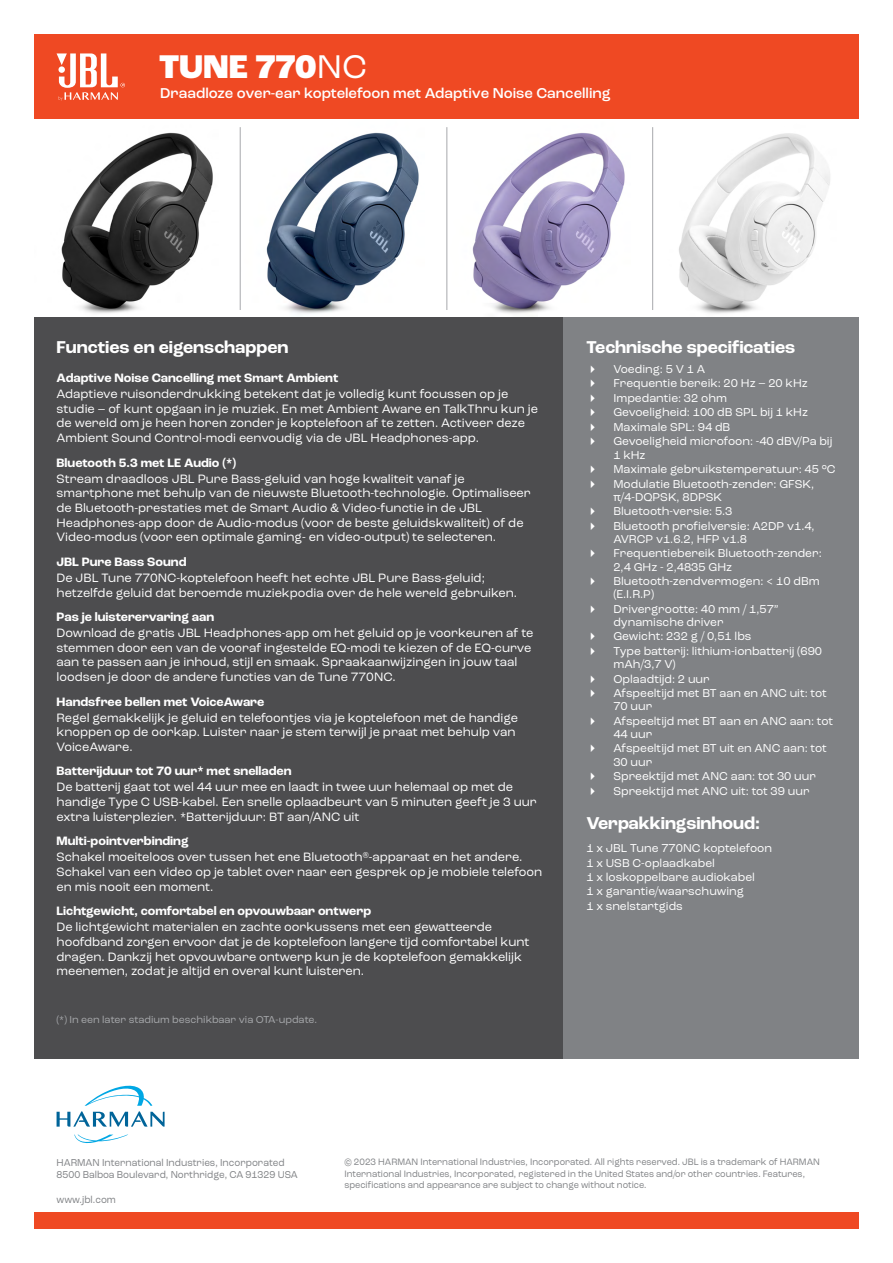
<style>
.page{position:relative;width:893px;height:1263px;background:#fff}
.page>*{position:absolute;margin:0;border:0;box-sizing:border-box;transform-origin:0 0}
.t1{font:800 34.5px "Roc Grotesk";color:#fff}
.t2{font:700 18px "Roc Grotesk";color:#fff}
.t3{font:500 15px "Roc Grotesk";color:#fff}
.t4{font:12.75px/14.7px "Roc Grotesk";color:#fff}
.t5{font:700 12.75px "Roc Grotesk";color:#fff}
.t6{font:12px/14.4px "Roc Grotesk";color:#fff}
.t7{font:10.5px/12.6px "Roc Grotesk";color:#808285;scale:.94 1}
.t8{font:10.5px "Roc Grotesk";color:#a7a9ac}
.t9{font:9.75px/11.7px "Roc Grotesk";color:#808285;scale:.94 1}
.s1{font-weight:400}
.s2{font-weight:700}
</style>
<div class="page">
<div style="left:34px;top:1213px;width:825px;height:16px;background:#ef4923"></div>
<div style="left:34px;top:317px;width:532px;height:742px;background:#4d4d4f"></div>
<div style="left:564px;top:317px;width:295px;height:742px;background:#808285"></div>
<svg style="left:74px;top:1134px;width:54px;height:9px"></svg>
<svg style="left:57px;top:1085px;width:108px;height:42px"></svg>
<div style="left:34px;top:34px;width:825px;height:85px;background:#ef4923"></div>
<svg style="left:57px;top:53px;width:68px;height:48px"></svg>
<img style="left:61px;top:127px;width:769px;height:187px">
<hr style="left:240px;top:127px;width:1px;height:183px;background:#a7a9ac">
<hr style="left:446px;top:127px;width:1px;height:183px;background:#a7a9ac">
<hr style="left:652px;top:127px;width:1px;height:183px;background:#a7a9ac">
<h1 class="t1" style="left:159px;top:45px;width:210px">TUNE 770<span class="s1">NC</span></h1>
<p class="t3" style="left:160px;top:84px;width:452px">Draadloze over-ear koptelefoon met Adaptive Noise Cancelling</p>
<h2 class="t2" style="left:57px;top:336px;width:233px">Functies en eigenschappen</h2>
<p class="t5" style="left:57px;top:370px;width:283px">Adaptive Noise Cancelling met Smart Ambient</p>
<p class="t4" style="left:57px;top:386px;width:483px">Adaptieve ruisonderdrukking betekent dat je volledig kunt focussen op je studie – of kunt opgaan in je muziek. En met Ambient Aware en TalkThru kun je de wereld om je heen horen zonder je koptelefoon af te zetten. Activeer deze Ambient Sound Control-modi eenvoudig via de JBL Headphones-app.</p>
<p class="t5" style="left:57px;top:454px;width:181px">Bluetooth 5.3 met LE Audio (*)</p>
<p class="t4" style="left:57px;top:471px;width:476px">Stream draadloos JBL Pure Bass-geluid van hoge kwaliteit vanaf je smartphone met behulp van de nieuwste Bluetooth-technologie. Optimaliseer de Bluetooth-prestaties met de Smart Audio &amp; Video-functie in de JBL Headphones-app door de Audio-modus (voor de beste geluidskwaliteit) of de Video-modus (voor een optimale gaming- en video-output) te selecteren.</p>
<p class="t5" style="left:57px;top:554px;width:131px">JBL Pure Bass Sound</p>
<p class="t4" style="left:57px;top:570px;width:462px">De JBL Tune 770NC-koptelefoon heeft het echte JBL Pure Bass-geluid; hetzelfde geluid dat beroemde muziekpodia over de hele wereld gebruiken.</p>
<p class="t5" style="left:57px;top:609px;width:159px">Pas je luisterervaring aan</p>
<p class="t4" style="left:57px;top:625px;width:478px">Download de gratis JBL Headphones-app om het geluid op je voorkeuren af te stemmen door een van de vooraf ingestelde EQ-modi te kiezen of de EQ-curve aan te passen aan je inhoud, stijl en smaak. Spraakaanwijzingen in jouw taal loodsen je door de andere functies van de Tune 770NC.</p>
<p class="t5" style="left:57px;top:693px;width:209px">Handsfree bellen met VoiceAware</p>
<p class="t4" style="left:57px;top:710px;width:463px">Regel gemakkelijk je geluid en telefoontjes via je koptelefoon met de handige knoppen op de oorkap. Luister naar je stem terwijl je praat met behulp van<br>VoiceAware.</p>
<p class="t5" style="left:57px;top:763px;width:236px">Batterijduur tot 70 uur* met snelladen</p>
<p class="t4" style="left:57px;top:780px;width:482px">De batterij gaat tot wel 44 uur mee en laadt in twee uur helemaal op met de handige Type C USB-kabel. Een snelle oplaadbeurt van 5 minuten geeft je 3 uur extra luisterplezier. *Batterijduur: BT aan/ANC uit</p>
<p class="t4" style="left:57px;top:833px;width:467px;line-height:16px"><span class="s2">Multi-pointverbinding<br></span>Schakel moeiteloos over tussen het ene Bluetooth<sup>®</sup>-apparaat en het andere.</p>
<p class="t4" style="left:57px;top:864px;width:487px">Schakel van een video op je tablet over naar een gesprek op je mobiele telefoon en mis nooit een moment.</p>
<p class="t5" style="left:57px;top:903px;width:316px">Lichtgewicht, comfortabel en opvouwbaar ontwerp</p>
<p class="t4" style="left:57px;top:919px;width:474px">De lichtgewicht materialen en zachte oorkussens met een gewatteerde hoofdband zorgen ervoor dat je de koptelefoon langere tijd comfortabel kunt dragen. Dankzij het opvouwbare ontwerp kun je de koptelefoon gemakkelijk meenemen, zodat je altijd en overal kunt luisteren.</p>
<p class="t8" style="left:57px;top:1013px;width:262px">(*) In een later stadium beschikbaar via OTA-update.</p>
<h2 class="t2" style="left:586px;top:336px;width:210px">Technische specificaties</h2>
<p class="t6" style="left:613px;top:362px;width:221px">Voeding: 5 V 1 A<br>Frequentie bereik: 20 Hz – 20 kHz<br>Impedantie: 32 ohm<br>Gevoeligheid: 100 dB SPL bij 1 kHz<br>Maximale SPL: 94 dB<br>Gevoeligheid microfoon: -40 dBV/Pa bij</p>
<p class="t6" style="left:613px;top:447px;width:224px">1 kHz<br>Maximale gebruikstemperatuur: 45 °C<br>Modulatie Bluetooth-zender: GFSK,</p>
<p class="t6" style="left:613px;top:490px;width:203px">π/4-DQPSK, 8DPSK<br>Bluetooth-versie: 5.3<br>Bluetooth profielversie: A2DP v1.4,</p>
<p class="t6" style="left:613px;top:532px;width:210px">AVRCP v1.6.2, HFP v1.8<br>Frequentiebereik Bluetooth-zender:</p>
<p class="t6" style="left:613px;top:559px;width:208px">2,4 GHz - 2,4835 GHz<br>Bluetooth-zendvermogen: &lt; 10 dBm</p>
<p class="t6" style="left:613px;top:587px;width:167px">(E.I.R.P)<br>Drivergrootte: 40 mm / 1,57”</p>
<p class="t6" style="left:613px;top:615px;width:210px">dynamische driver<br>Gewicht: 232 g / 0,51 lbs<br>Type batterij: lithium-ionbatterij (690</p>
<p class="t6" style="left:613px;top:657px;width:215px">mAh/3,7 V)<br>Oplaadtijd: 2 uur<br>Afspeeltijd met BT aan en ANC uit: tot</p>
<p class="t6" style="left:613px;top:699px;width:221px">70 uur<br>Afspeeltijd met BT aan en ANC aan: tot</p>
<p class="t6" style="left:613px;top:727px;width:215px">44 uur<br>Afspeeltijd met BT uit en ANC aan: tot</p>
<p class="t6" style="left:613px;top:754px;width:204px">30 uur<br>Spreektijd met ANC aan: tot 30 uur<br>Spreektijd met ANC uit: tot 39 uur</p>
<h2 class="t2" style="left:586px;top:812px;width:175px">Verpakkingsinhoud:</h2>
<p class="t6" style="left:586px;top:841px;width:187px">1 x JBL Tune 770NC koptelefoon<br>1 x USB C-oplaadkabel<br>1 x loskoppelbare audiokabel<br>1 x garantie/waarschuwing<br>1 x snelstartgids</p>
<p class="t7" style="left:57px;top:1156px;width:258px">HARMAN International Industries, Incorporated<br>8500 Balboa Boulevard, Northridge, CA 91329 USA</p>
<p class="t7" style="left:57px;top:1193px;width:65px">www.jbl.com</p>
<p class="t9" style="left:344px;top:1156px;width:507px">© 2023 HARMAN International Industries, Incorporated. All rights reserved. JBL is a trademark of HARMAN<br>International Industries, Incorporated, registered in the United States and/or other countries. Features, specifications and appearance are subject to change without notice.</p>
</div>
